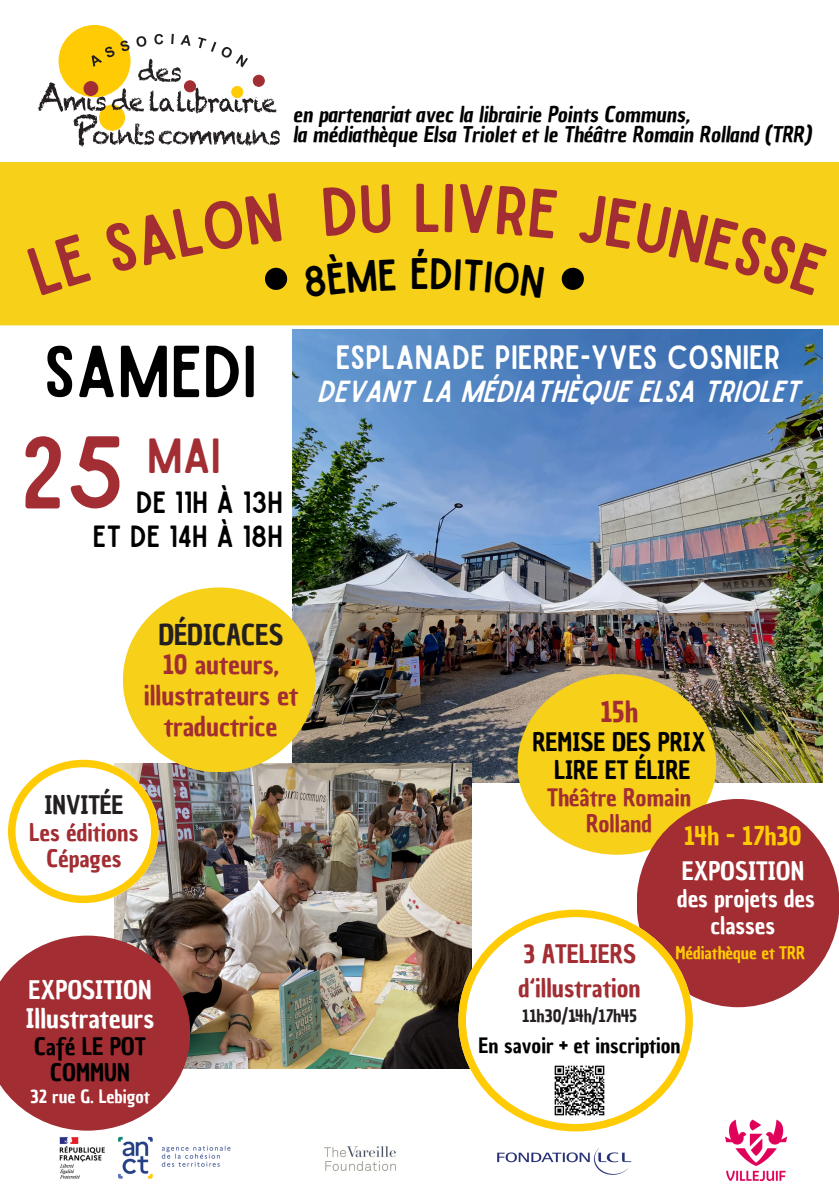
<style>
.page{position:relative;width:839px;height:1191px;background:#fff}
.page>*{position:absolute;margin:0;border:0;box-sizing:border-box;transform-origin:0 0}
.t1{font:98.4px "Sailors";color:#a22d32}
.t2{font:70.2px "Sailors";color:#000}
.t3{font:65.8px "Sailors";color:#a22d32}
.t4{font:47.2px "Sailors";color:#a22d32}
.t5{font:42.2px "Sailors";color:#000}
.t6{font:32.2px "Sailors";color:#fff}
.t7{font:29.4px/33.8px "Sailors";color:#000;text-align:right}
.t8{font:29.2px "Sailors";color:#fff}
.t9{font:28.2px "Chau Philomene One";color:#a22d32}
.t10{font:28px "Chau Philomene One";color:#231f20}
.t11{font:26.4px/30.6px "Chau Philomene One";color:#a22d32;text-align:center}
.t12{font:26.4px "Chau Philomene One";color:#fff}
.t13{font:25.4px "Chau Philomene One";color:#ffcb04}
.t14{font:25px/33.8px "Chau Philomene One";color:#a22d32}
.t15{font:25px "Chau Philomene One";color:#fff}
.t16{font:25px "Chau Philomene One";color:#231f20}
.t17{font:24.8px "Chau Philomene One";color:#000}
.t18{font:24.8px "Chau Philomene One";color:#fff}
.t19{font:23.6px/26.4px "Chau Philomene One";color:#a22d32;text-align:center}
.t20{font:23.6px/26.4px "Chau Philomene One";color:#000;text-align:center}
.t21{font:23.4px/26.4px "Chau Philomene One";color:#a22d32;text-align:center}
.t22{font:23.4px/26.8px "Chau Philomene One";color:#fff;text-align:center}
.t23{font:italic 21.2px/20px "Chau Philomene One";color:#000}
.t24{font:20.6px "Chau Philomene One";color:#000}
.t25{font:17.8px "Chau Philomene One";color:#fff}
.t26{font:17px "Chau Philomene One";color:#ffcb04}
.t27{font:17px "Chau Philomene One";color:#231f20}
.t28{font:800 4.8px "Open Sans";color:#000}
</style>
<div class="page">
<div style="left:0;top:162px;width:838px;height:163px;background:#f6d019"></div>
<div style="left:265px;top:268px;width:22px;height:22px;background:#000;border-radius:50%"></div>
<div style="left:561px;top:268px;width:23px;height:22px;background:#000;border-radius:50%"></div>
<div style="left:59px;top:25px;width:71px;height:72px;background:#ffcb04;border-radius:50%"></div>
<svg style="left:38px;top:34px;width:242px;height:112px"></svg>
<div style="left:84px;top:82px;width:14px;height:13px;background:#a22d32;border-radius:50%"></div>
<div style="left:84px;top:81px;width:14px;height:15px;border:1px solid #a22d32;border-radius:50%"></div>
<img style="left:293px;top:330px;width:529px;height:453px">
<img style="left:725px;top:1119px;width:63px;height:63px">
<img style="left:59px;top:1136px;width:172px;height:43px">
<img style="left:324px;top:1146px;width:72px;height:25px">
<img style="left:497px;top:1148px;width:135px;height:27px">
<img style="left:115px;top:764px;width:357px;height:304px">
<div style="left:123px;top:587px;width:192px;height:185px;background:#f6d019;border-radius:50%"></div>
<div style="left:517px;top:674px;width:199px;height:181px;background:#f6d019;border-radius:50%"></div>
<svg style="left:8px;top:760px;width:150px;height:143px"></svg>
<div style="left:636px;top:799px;width:202px;height:208px;background:#a22d32;border-radius:50%"></div>
<svg style="left:0;top:936px;width:190px;height:195px;background:#aa484c"></svg>
<svg style="left:458px;top:910px;width:234px;height:221px"></svg>
<img style="left:552px;top:1063px;width:54px;height:54px">
<p class="t23" style="left:293px;top:104px;width:520px">en partenariat avec la librairie Points Communs,<br>la médiathèque Elsa Triolet et le Théâtre Romain Rolland (TRR)</p>
<h3 class="t3" style="left:413px;top:184px;width:30px">L</h3>
<h2 class="t2" style="left:44px;top:346px;width:215px">SAMEDI</h2>
<h1 class="t1" style="left:20px;top:436px;width:105px">25</h1>
<h3 class="t4" style="left:147px;top:438px;width:75px">MAI</h3>
<h3 class="t7" style="left:93px;top:486px;width:191px">DE 11H À 13H<br>ET DE 14H À 18H</h3>
<h6 class="t5" style="left:410px;top:258px;width:21px">É</h6>
<h3 class="t6" style="left:336px;top:345px;width:446px">ESPLANADE PIERRE-YVES COSNIER</h3>
<h3 class="t8" style="left:317px;top:380px;width:484px">DEVANT LA MÉDIATHÈQUE ELSA TRIOLET</h3>
<h3 class="t10" style="left:158px;top:616px;width:126px">DÉDICACES</h3>
<p class="t11" style="left:144px;top:650px;width:156px">10 auteurs, illustrateurs et traductrice</p>
<p class="t16" style="left:44px;top:788px;width:81px">INVITÉE</p>
<p class="t19" style="left:29px;top:819px;width:111px">Les éditions<br>Cépages</p>
<p class="t15" style="left:29px;top:973px;width:125px">EXPOSITION</p>
<p class="t12" style="left:26px;top:1001px;width:130px">Illustrateurs</p>
<p class="t20" style="left:34px;top:1033px;width:113px">Café LE POT<br>COMMUN</p>
<p class="t25" style="left:30px;top:1085px;width:121px">32 rue G. Lebigot</p>
<p class="t9" style="left:600px;top:693px;width:39px">15h</p>
<p class="t17" style="left:532px;top:725px;width:175px">REMISE DES PRIX</p>
<p class="t17" style="left:554px;top:754px;width:138px">LIRE ET ÉLIRE</p>
<p class="t21" style="left:547px;top:784px;width:146px">Théâtre Romain<br>Rolland</p>
<p class="t13" style="left:684px;top:819px;width:119px">14h - 17h30</p>
<p class="t18" style="left:681px;top:855px;width:124px">EXPOSITION</p>
<h5 class="t22" style="left:677px;top:885px;width:139px">des projets des classes</h5>
<p class="t26" style="left:675px;top:942px;width:131px">Médiathèque et TRR</p>
<p class="t14" style="left:518px;top:937px;width:124px">3 ATELIERS d‘illustration</p>
<p class="t27" style="left:522px;top:1004px;width:116px">11h30/14h/17h45</p>
<p class="t24" style="left:478px;top:1032px;width:203px">En savoir + et inscription</p>
<p class="t28" style="left:572px;top:1016px;width:7px">En</p>
</div>
